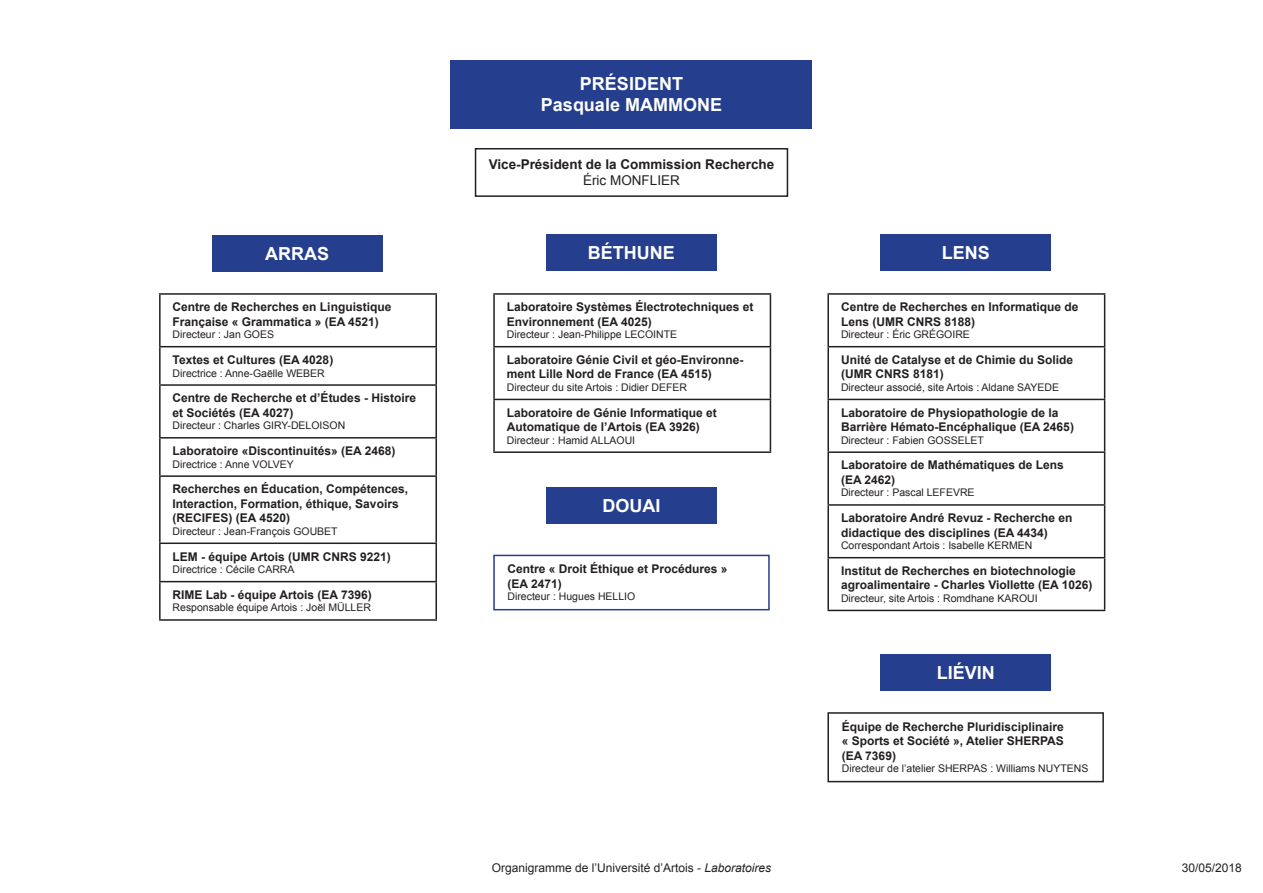
<style>
.page{position:relative;width:1263px;height:893px;background:#fff}
.page>*{position:absolute;margin:0;border:0;box-sizing:border-box;transform-origin:0 0}
.t1{font:700 18px "Arial";color:#fff}
.t2{font:700 13.5px "Arial";color:#231f20}
.t3{font:13.5px "Arial";color:#231f20}
.t4{font:700 12px/14.4px "Arial";color:#231f20}
.t5{font:12px "Arial";color:#231f20}
.t6{font:10.5px "Arial";color:#231f20}
.s1{font-style:italic}
</style>
<div class="page">
<div style="left:451px;top:60px;width:361px;height:68px;background:#253f8e"></div>
<div style="left:475px;top:148px;width:313px;height:49px;border:2px solid #231f20"></div>
<div style="left:493px;top:555px;width:277px;height:55px;border:2px solid #253f8e"></div>
<div style="left:827px;top:712px;width:277px;height:70px;border:2px solid #231f20"></div>
<div style="left:212px;top:235px;width:170px;height:37px;background:#253f8e"></div>
<div style="left:546px;top:234px;width:170px;height:37px;background:#253f8e"></div>
<div style="left:546px;top:487px;width:170px;height:37px;background:#253f8e"></div>
<div style="left:881px;top:654px;width:170px;height:37px;background:#253f8e"></div>
<div style="left:881px;top:234px;width:170px;height:37px;background:#253f8e"></div>
<hr style="left:159px;top:293px;width:278px;height:2px;background:#231f20">
<hr style="left:159px;top:295px;width:2px;height:51px;background:#231f20">
<hr style="left:435px;top:295px;width:2px;height:51px;background:#231f20">
<hr style="left:159px;top:346px;width:278px;height:1px;background:#231f20">
<hr style="left:159px;top:347px;width:2px;height:37px;background:#231f20">
<hr style="left:435px;top:347px;width:2px;height:37px;background:#231f20">
<hr style="left:159px;top:384px;width:278px;height:2px;background:#231f20">
<hr style="left:159px;top:386px;width:2px;height:51px;background:#231f20">
<hr style="left:435px;top:386px;width:2px;height:51px;background:#231f20">
<hr style="left:159px;top:437px;width:278px;height:2px;background:#231f20">
<hr style="left:159px;top:439px;width:2px;height:36px;background:#231f20">
<hr style="left:435px;top:439px;width:2px;height:36px;background:#231f20">
<hr style="left:159px;top:475px;width:278px;height:2px;background:#231f20">
<hr style="left:159px;top:477px;width:2px;height:65px;background:#231f20">
<hr style="left:435px;top:477px;width:2px;height:65px;background:#231f20">
<hr style="left:159px;top:542px;width:278px;height:2px;background:#231f20">
<hr style="left:159px;top:544px;width:2px;height:37px;background:#231f20">
<hr style="left:435px;top:544px;width:2px;height:37px;background:#231f20">
<hr style="left:159px;top:581px;width:278px;height:1px;background:#231f20">
<hr style="left:159px;top:582px;width:2px;height:37px;background:#231f20">
<hr style="left:435px;top:582px;width:2px;height:37px;background:#231f20">
<hr style="left:159px;top:619px;width:278px;height:2px;background:#231f20">
<hr style="left:827px;top:293px;width:278px;height:2px;background:#231f20">
<hr style="left:827px;top:295px;width:2px;height:51px;background:#231f20">
<hr style="left:1104px;top:295px;width:1px;height:51px;background:#231f20">
<hr style="left:827px;top:346px;width:278px;height:1px;background:#231f20">
<hr style="left:827px;top:347px;width:2px;height:52px;background:#231f20">
<hr style="left:1104px;top:347px;width:1px;height:52px;background:#231f20">
<hr style="left:827px;top:399px;width:278px;height:1px;background:#231f20">
<hr style="left:827px;top:400px;width:2px;height:51px;background:#231f20">
<hr style="left:1104px;top:400px;width:1px;height:51px;background:#231f20">
<hr style="left:827px;top:451px;width:278px;height:2px;background:#231f20">
<hr style="left:827px;top:453px;width:2px;height:51px;background:#231f20">
<hr style="left:1104px;top:453px;width:1px;height:51px;background:#231f20">
<hr style="left:827px;top:504px;width:278px;height:2px;background:#231f20">
<hr style="left:827px;top:506px;width:2px;height:51px;background:#231f20">
<hr style="left:1104px;top:506px;width:1px;height:51px;background:#231f20">
<hr style="left:827px;top:557px;width:278px;height:1px;background:#231f20">
<hr style="left:827px;top:558px;width:2px;height:52px;background:#231f20">
<hr style="left:1104px;top:558px;width:1px;height:52px;background:#231f20">
<hr style="left:827px;top:610px;width:278px;height:1px;background:#231f20">
<hr style="left:493px;top:293px;width:278px;height:2px;background:#231f20">
<hr style="left:493px;top:295px;width:2px;height:51px;background:#231f20">
<hr style="left:770px;top:295px;width:1px;height:51px;background:#231f20">
<hr style="left:493px;top:346px;width:278px;height:1px;background:#231f20">
<hr style="left:493px;top:347px;width:2px;height:52px;background:#231f20">
<hr style="left:770px;top:347px;width:1px;height:52px;background:#231f20">
<hr style="left:493px;top:399px;width:278px;height:1px;background:#231f20">
<hr style="left:493px;top:400px;width:2px;height:51px;background:#231f20">
<hr style="left:770px;top:400px;width:1px;height:51px;background:#231f20">
<hr style="left:493px;top:451px;width:278px;height:2px;background:#231f20">
<p class="t1" style="left:580px;top:72px;width:105px">PRÉSIDENT</p>
<p class="t1" style="left:541px;top:93px;width:183px">Pasquale MAMMONE</p>
<p class="t2" style="left:489px;top:156px;width:287px">Vice-Président de la Commission Recherche</p>
<p class="t3" style="left:583px;top:172px;width:98px">Éric MONFLIER</p>
<p class="t1" style="left:265px;top:241px;width:65px">ARRAS</p>
<p class="t1" style="left:588px;top:241px;width:88px">BÉTHUNE</p>
<p class="t4" style="left:173px;top:300px;width:220px">Centre de Recherches en Linguistique</p>
<p class="t4" style="left:173px;top:315px;width:208px">Française « Grammatica » (EA 4521)</p>
<p class="t6" style="left:173px;top:328px;width:103px">Directeur : Jan GOES</p>
<p class="t4" style="left:173px;top:353px;width:162px">Textes et Cultures (EA 4028)</p>
<p class="t6" style="left:173px;top:366px;width:154px">Directrice : Anne-Gaëlle WEBER</p>
<p class="t4" style="left:173px;top:391px;width:245px">Centre de Recherche et d’Études - Histoire et Sociétés (EA 4027)</p>
<p class="t6" style="left:173px;top:419px;width:174px">Directeur : Charles GIRY-DELOISON</p>
<p class="t4" style="left:173px;top:444px;width:224px">Laboratoire «Discontinuités» (EA 2468)</p>
<p class="t6" style="left:173px;top:457px;width:123px">Directrice : Anne VOLVEY</p>
<p class="t4" style="left:173px;top:482px;width:237px">Recherches en Éducation, Compétences,<br>Interaction, Formation, éthique, Savoirs (RECIFES) (EA 4520)</p>
<p class="t6" style="left:173px;top:524px;width:167px">Directeur : Jean-François GOUBET</p>
<p class="t4" style="left:173px;top:549px;width:220px">LEM - équipe Artois (UMR CNRS 9221)</p>
<p class="t6" style="left:173px;top:563px;width:123px">Directrice : Cécile CARRA</p>
<p class="t4" style="left:173px;top:588px;width:201px">RIME Lab - équipe Artois (EA 7396)</p>
<p class="t6" style="left:173px;top:601px;width:200px">Responsable équipe Artois : Joël MÜLLER</p>
<p class="t4" style="left:507px;top:300px;width:248px">Laboratoire Systèmes Électrotechniques et<br>Environnement (EA 4025)</p>
<p class="t6" style="left:507px;top:328px;width:172px">Directeur : Jean-Philippe LECOINTE</p>
<p class="t4" style="left:507px;top:353px;width:238px">Laboratoire Génie Civil et géo-Environne&shy;ment Lille Nord de France (EA 4515)</p>
<p class="t6" style="left:507px;top:380px;width:182px">Directeur du site Artois : Didier DEFER</p>
<p class="t4" style="left:507px;top:406px;width:212px">Laboratoire de Génie Informatique et</p>
<p class="t4" style="left:507px;top:420px;width:194px">Automatique de l’Artois (EA 3926)</p>
<p class="t6" style="left:507px;top:433px;width:130px">Directeur : Hamid ALLAOUI</p>
<p class="t1" style="left:602px;top:493px;width:59px">DOUAI</p>
<p class="t4" style="left:507px;top:562px;width:222px">Centre « Droit Éthique et Procédures » (EA 2471)</p>
<p class="t6" style="left:507px;top:590px;width:129px">Directeur : Hugues HELLIO</p>
<p class="t1" style="left:942px;top:241px;width:50px">LENS</p>
<p class="t4" style="left:841px;top:300px;width:239px">Centre de Recherches en Informatique de<br>Lens (UMR CNRS 8188)</p>
<p class="t6" style="left:841px;top:328px;width:130px">Directeur : Éric GRÉGOIRE</p>
<p class="t4" style="left:841px;top:353px;width:234px">Unité de Catalyse et de Chimie du Solide</p>
<p class="t4" style="left:841px;top:367px;width:104px">(UMR CNRS 8181)</p>
<p class="t6" style="left:841px;top:380px;width:220px">Directeur associé, site Artois : Aldane SAYEDE</p>
<p class="t4" style="left:841px;top:406px;width:234px">Laboratoire de Physiopathologie de la<br>Barrière Hémato-Encéphalique (EA 2465)</p>
<p class="t6" style="left:841px;top:433px;width:144px">Directeur : Fabien GOSSELET</p>
<p class="t4" style="left:841px;top:458px;width:224px">Laboratoire de Mathématiques de Lens</p>
<p class="t4" style="left:841px;top:473px;width:56px">(EA 2462)</p>
<p class="t6" style="left:841px;top:486px;width:135px">Directeur : Pascal LEFEVRE</p>
<p class="t4" style="left:841px;top:511px;width:233px">Laboratoire André Revuz - Recherche en</p>
<p class="t4" style="left:841px;top:525px;width:208px">didactique des disciplines (EA 4434)</p>
<p class="t6" style="left:841px;top:539px;width:193px">Correspondant Artois : Isabelle KERMEN</p>
<p class="t4" style="left:841px;top:564px;width:253px">Institut de Recherches en biotechnologie agroalimentaire - Charles Viollette (EA 1026)</p>
<p class="t6" style="left:841px;top:591px;width:198px">Directeur, site Artois : Romdhane KAROUI</p>
<p class="t1" style="left:937px;top:661px;width:60px">LIÉVIN</p>
<p class="t4" style="left:842px;top:720px;width:224px;text-align:justify">Équipe de Recherche Pluridisciplinaire « Sports et Société », Atelier SHERPAS (EA 7369)</p>
<p class="t6" style="left:842px;top:762px;width:248px">Directeur de l’atelier SHERPAS : Williams NUYTENS</p>
<p class="t5" style="left:492px;top:860px;width:281px">Organigramme de l’Université d’Artois - <span class="s1">Laboratoires</span></p>
<p class="t5" style="left:1182px;top:860px;width:62px">30/05/2018</p>
</div>
